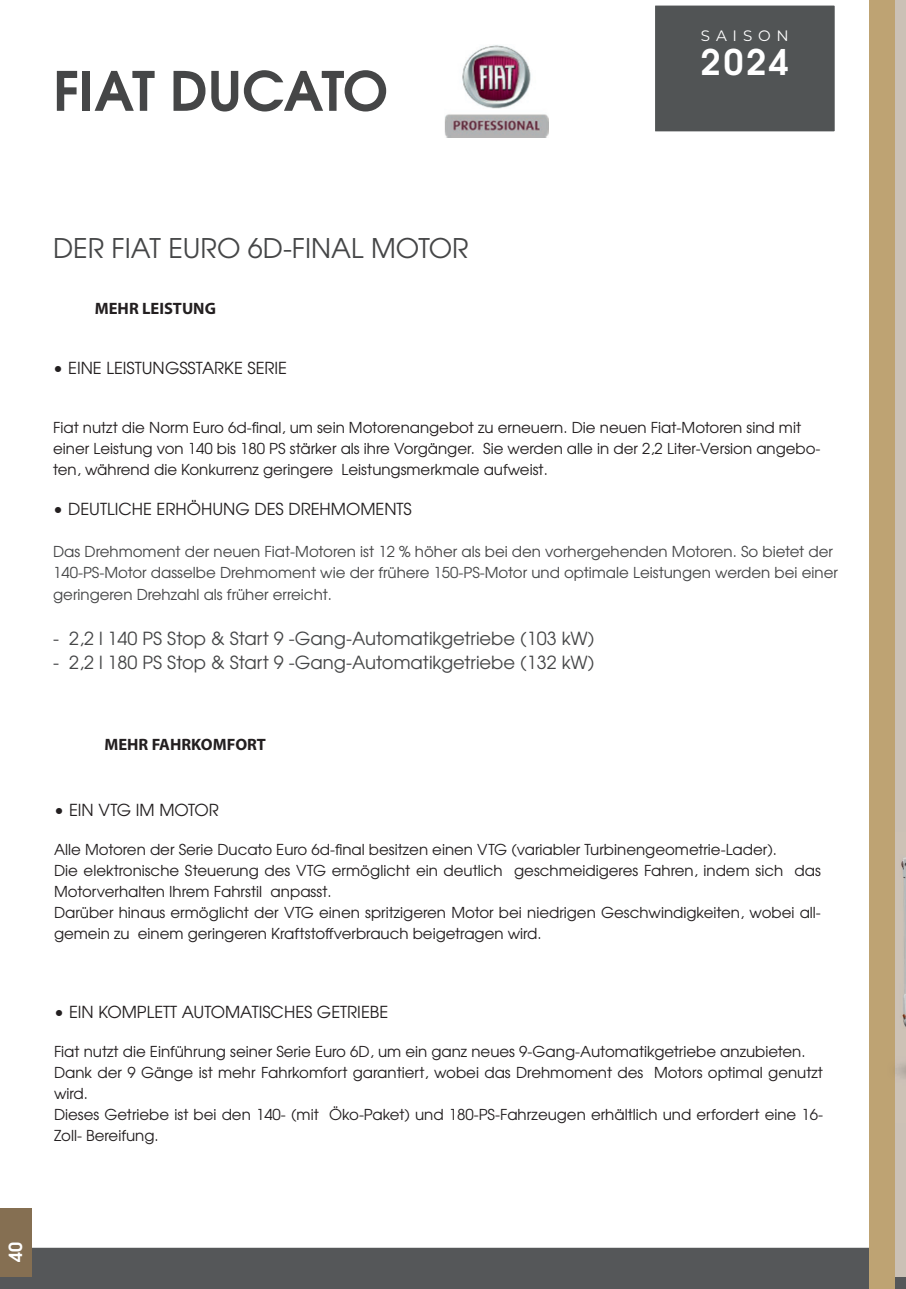
<style>
.page{position:relative;width:906px;height:1289px;background:#fff}
.page>*{position:absolute;margin:0;border:0;box-sizing:border-box;transform-origin:0 0}
.t1{font:700 54px "Te X Gyre Adventor";letter-spacing:-.01em;color:#454647}
.t2{font:700 35.25px "Te X Gyre Adventor";color:#fff}
.t3{font:27px "Te X Gyre Adventor";color:#454647}
.t4{font:18px "Te X Gyre Adventor";color:#454647}
.t5{font:700 18px "Te X Gyre Adventor";color:#fff}
.t6{font:16.5px "Te X Gyre Adventor";color:#231f20}
.t7{font:700 16.5px "Myriad Pro";color:#231f20}
.t8{font:15.15px "Montserrat";letter-spacing:.385em;color:#fff}
.t9{font:15px/21px "Te X Gyre Adventor";color:#231f20}
.t10{font:15px/21px "Te X Gyre Adventor";color:#454647}
</style>
<div class="page">
<div style="left:0;top:1247px;width:906px;height:41px;background:#555759"></div>
<div style="left:655px;top:5px;width:180px;height:127px;background:#515455"></div>
<div style="left:893px;top:0;width:13px;height:1276px;background:#cbc1b6"></div>
<div style="left:868px;top:0;width:26px;height:1288px;background:#bea373"></div>
<div style="left:0;top:1208px;width:32px;height:68px;background:#856f52"></div>
<img style="left:444px;top:45px;width:105px;height:92px">
<img style="left:894px;top:832px;width:12px;height:290px">
<h1 class="t1" style="left:53px;top:44px;width:337px">FIAT DUCATO</h1>
<p class="t8" style="left:701px;top:25px;width:89px">SAISON</p>
<h2 class="t2" style="left:701px;top:31px;width:89px">2024</h2>
<h3 class="t3" style="left:53px;top:227px;width:417px">DER FIAT EURO 6D-FINAL MOTOR</h3>
<p class="t7" style="left:95px;top:297px;width:123px">MEHR LEISTUNG</p>
<p class="t6" style="left:53px;top:354px;width:235px">• EINE LEISTUNGSSTARKE SERIE</p>
<p class="t9" style="left:53px;top:415px;width:769px">Fiat nutzt die Norm Euro 6d-final, um sein Motorenangebot zu erneuern. Die neuen Fiat-Motoren sind mit einer Leistung von 140 bis 180 PS stärker als ihre Vorgänger. Sie werden alle in der 2,2 Liter-Version angebo&shy;ten, während die Konkurrenz geringere Leistungsmerkmale aufweist.</p>
<p class="t6" style="left:53px;top:496px;width:360px">• DEUTLICHE ERHÖHUNG DES DREHMOMENTS</p>
<p class="t10" style="left:53px;top:540px;width:786px">Das Drehmoment der neuen Fiat-Motoren ist 12 % höher als bei den vorhergehenden Motoren. So bietet der<br>140-PS-Motor dasselbe Drehmoment wie der frühere 150-PS-Motor und optimale Leistungen werden bei einer geringeren Drehzahl als früher erreicht.</p>
<p class="t4" style="left:53px;top:623px;width:543px">- 2,2 l 140 PS Stop &amp; Start 9 -Gang-Automatikgetriebe (103 kW)</p>
<p class="t4" style="left:53px;top:647px;width:543px">- 2,2 l 180 PS Stop &amp; Start 9 -Gang-Automatikgetriebe (132 kW)</p>
<p class="t7" style="left:104px;top:733px;width:163px">MEHR FAHRKOMFORT</p>
<p class="t6" style="left:54px;top:797px;width:166px">• EIN VTG IM MOTOR</p>
<p class="t9" style="left:54px;top:838px;width:768px">Alle Motoren der Serie Ducato Euro 6d-final besitzen einen VTG (variabler Turbinengeometrie-Lader).<br>Die elektronische Steuerung des VTG ermöglicht ein deutlich geschmeidigeres Fahren, indem sich das Motorverhalten Ihrem Fahrstil anpasst.<br>Darüber hinaus ermöglicht der VTG einen spritzigeren Motor bei niedrigen Geschwindigkeiten, wobei all&shy;gemein zu einem geringeren Kraftstoffverbrauch beigetragen wird.</p>
<p class="t6" style="left:54px;top:999px;width:336px">• EIN KOMPLETT AUTOMATISCHES GETRIEBE</p>
<p class="t9" style="left:54px;top:1040px;width:770px">Fiat nutzt die Einführung seiner Serie Euro 6D, um ein ganz neues 9-Gang-Automatikgetriebe anzubieten.<br>Dank der 9 Gänge ist mehr Fahrkomfort garantiert, wobei das Drehmoment des Motors optimal genutzt wird.<br>Dieses Getriebe ist bei den 140- (mit Öko-Paket) und 180-PS-Fahrzeugen erhältlich und erfordert eine 16- Zoll- Bereifung.</p>
<p class="t5" style="left:0;top:1261px;width:22px;rotate:-90deg">40</p>
</div>
